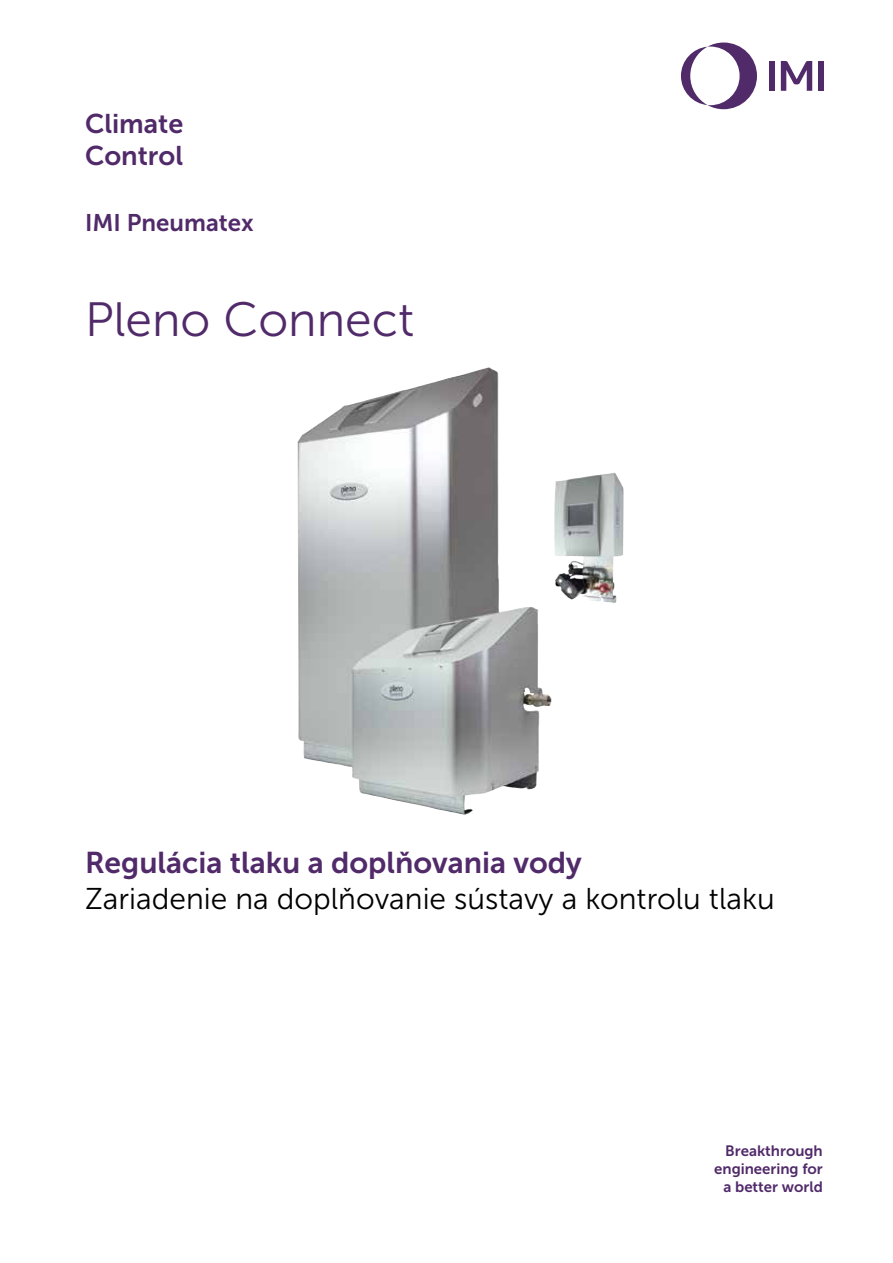
<style>
.page{position:relative;width:893px;height:1263px;background:#fff}
.page>*{position:absolute;margin:0;border:0;box-sizing:border-box;transform-origin:0 0}
.t1{font:48px "Museo Sans 300";color:#512a6a}
.t2{font:30px "Museo Sans 300";color:#000}
.t3{font:30px "Museo Sans 700";color:#512a6a}
.t4{font:27px/32.4px "Museo Sans 700";color:#512a6a}
.t5{font:24px "Museo Sans 700";color:#512a6a}
.t6{font:15px/18px "Museo Sans 700";color:#512a6a;text-align:right}
</style>
<div class="page">
<svg style="left:681px;top:43px;width:76px;height:66px"></svg>
<div style="left:769px;top:61px;width:6px;height:30px;background:#512a6a"></div>
<div style="left:818px;top:61px;width:6px;height:30px;background:#512a6a"></div>
<svg style="left:781px;top:61px;width:31px;height:30px"></svg>
<img style="left:297px;top:367px;width:314px;height:448px">
<p class="t4" style="left:85px;top:107px;width:100px">Climate<br>Control</p>
<p class="t5" style="left:85px;top:210px;width:170px">IMI Pneumatex</p>
<h1 class="t1" style="left:85px;top:293px;width:331px">Pleno Connect</h1>
<p class="t3" style="left:85px;top:846px;width:498px">Regulácia tlaku a doplňovania vody</p>
<p class="t2" style="left:85px;top:882px;width:691px">Zariadenie na doplňovanie sústavy a kontrolu tlaku</p>
<p class="t6" style="left:714px;top:1142px;width:110px">Breakthrough engineering for a better world</p>
</div>
